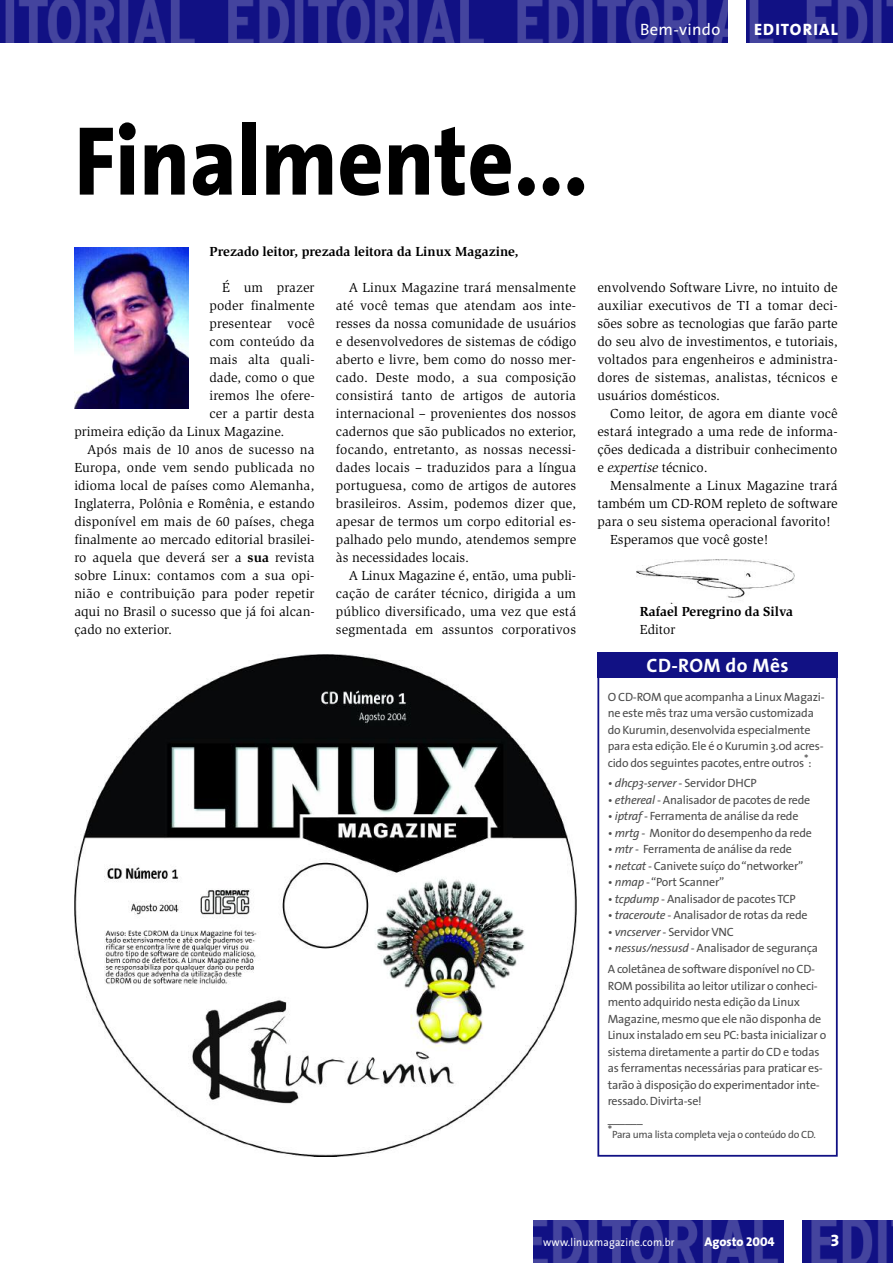
<style>
.page{position:relative;width:893px;height:1263px;background:#fff}
.page>*{position:absolute;margin:0;border:0;box-sizing:border-box;transform-origin:0 0}
.t1{font:800 99px "The Sans";color:#000;scale:.9 1}
.t2{font:700 19.5px "The Sans";letter-spacing:.02em;color:#fff}
.t3{font:16.5px "The Sans";letter-spacing:.02em;color:#fff}
.t4{font:16.5px "The Sans Extra Bold Caps";letter-spacing:.07em;color:#fff}
.t5{font:16.5px "The Sans Extra Bold Expert";color:#fff}
.t6{font:13.5px/18px "Slimbach";color:#000;text-align:justify}
.t7{font:700 13.5px "Slimbach";color:#000}
.t8{font:800 12.75px "The Sans";letter-spacing:-.005em;color:#fff}
.t9{font:12px/16.5px "The Sans";letter-spacing:-.02em;color:#4d4d4d}
.t10{font:italic 12px "The Sans";letter-spacing:-.02em;color:#4d4d4d}
.t11{font:11.25px "The Sans";letter-spacing:.02em;color:#fff;scale:.92 1}
.t12{font:10.5px "The Sans";letter-spacing:-.02em;color:#4d4d4d}
.s1{font-weight:700}
.s2{font-style:italic}
.s3{font-style:normal}
.s4{font-family:"The Sans Extra Bold Caps";font-weight:400}
</style>
<div class="page">
<img style="left:0;top:0;width:893px;height:43px">
<div style="left:728px;top:0;width:17px;height:43px;background:#fff"></div>
<img style="left:534px;top:1220px;width:359px;height:43px">
<div style="left:784px;top:1220px;width:17px;height:43px;background:#fff"></div>
<img style="left:74px;top:247px;width:114px;height:162px">
<div style="left:597px;top:670px;width:241px;height:487px;border:2px solid #111184"></div>
<div style="left:597px;top:652px;width:241px;height:26px;background:#111184"></div>
<img style="left:636px;top:560px;width:159px;height:44px">
<img style="left:74px;top:654px;width:502px;height:502px">
<p class="t3" style="left:640px;top:23px;width:82px">Bem-vindo</p>
<p class="t4" style="left:754px;top:24px;width:85px">EDITORIAL</p>
<h1 class="t1" style="left:74px;top:122px;width:572px">Finalmente...</h1>
<p class="t7" style="left:209px;top:247px;width:311px">Prezado leitor, prezada leitora da Linux Magazine,</p>
<p class="t6" style="left:222px;top:280px;width:94px">É um prazer</p>
<p class="t6" style="left:209px;top:298px;width:107px">poder finalmente</p>
<p class="t6" style="left:209px;top:316px;width:107px">presentear você</p>
<p class="t6" style="left:209px;top:334px;width:107px">com conteúdo da</p>
<p class="t6" style="left:209px;top:352px;width:107px">mais alta quali-</p>
<p class="t6" style="left:209px;top:370px;width:107px">dade, como o que</p>
<p class="t6" style="left:209px;top:388px;width:107px">iremos lhe ofere-</p>
<p class="t6" style="left:209px;top:406px;width:107px">cer a partir desta</p>
<p class="t6" style="left:74px;top:424px;width:211px">primeira edição da Linux Magazine.</p>
<p class="t6" style="left:87px;top:442px;width:229px">Após mais de 10 anos de sucesso na</p>
<p class="t6" style="left:74px;top:460px;width:242px">Europa, onde vem sendo publicada no</p>
<p class="t6" style="left:74px;top:478px;width:242px">idioma local de países como Alemanha,</p>
<p class="t6" style="left:74px;top:496px;width:242px">Inglaterra, Polônia e Romênia, e estando</p>
<p class="t6" style="left:74px;top:514px;width:242px">disponível em mais de 60 países, chega</p>
<p class="t6" style="left:74px;top:532px;width:242px">finalmente ao mercado editorial brasilei-</p>
<p class="t6" style="left:74px;top:550px;width:242px">ro aquela que deverá ser a <span class="s1">sua</span> revista</p>
<p class="t6" style="left:74px;top:568px;width:242px">sobre Linux: contamos com a sua opi-</p>
<p class="t6" style="left:74px;top:586px;width:242px">nião e contribuição para poder repetir</p>
<p class="t6" style="left:74px;top:604px;width:242px">aqui no Brasil o sucesso que já foi alcan-</p>
<p class="t6" style="left:74px;top:622px;width:99px">çado no exterior.</p>
<p class="t6" style="left:336px;top:280px;width:242px;text-indent:13px">A Linux Magazine trará mensalmente até você temas que atendam aos inte&shy;resses da nossa comunidade de usuários e desenvolvedores de sistemas de código aberto e livre, bem como do nosso mer&shy;cado. Deste modo, a sua composição consistirá tanto de artigos de autoria internacional – provenientes dos nossos cadernos que são publicados no exterior, focando, entretanto, as nossas necessi&shy;dades locais – traduzidos para a língua portuguesa, como de artigos de autores brasileiros. Assim, podemos dizer que, apesar de termos um corpo editorial es&shy;palhado pelo mundo, atendemos sempre às necessidades locais.</p>
<p class="t6" style="left:336px;top:568px;width:242px;text-indent:13px">A Linux Magazine é, então, uma publi&shy;cação de caráter técnico, dirigida a um público diversificado, uma vez que está segmentada em assuntos corporativos</p>
<p class="t6" style="left:597px;top:280px;width:242px">envolvendo Software Livre, no intuito de auxiliar executivos de TI a tomar deci&shy;sões sobre as tecnologias que farão parte do seu alvo de investimentos, e tutoriais, voltados para engenheiros e administra&shy;dores de sistemas, analistas, técnicos e usuários domésticos.</p>
<p class="t6" style="left:597px;top:406px;width:242px;text-indent:13px">Como leitor, de agora em diante você estará integrado a uma rede de informa&shy;ções dedicada a distribuir conhecimento e <span class="s2">expertise</span> técnico.</p>
<p class="t6" style="left:610px;top:478px;width:229px">Mensalmente a Linux Magazine trará</p>
<p class="t6" style="left:597px;top:496px;width:242px">também um CD-ROM repleto de software</p>
<p class="t6" style="left:597px;top:514px;width:235px">para o seu sistema operacional favorito!</p>
<p class="t6" style="left:610px;top:532px;width:160px">Esperamos que você goste!</p>
<p class="t7" style="left:640px;top:607px;width:155px">Rafael Peregrino da Silva</p>
<p class="t6" style="left:640px;top:622px;width:37px">Editor</p>
<h2 class="t2" style="left:647px;top:658px;width:143px">CD-ROM do Mês</h2>
<p class="t9" style="left:608px;top:689px;width:219px">O CD-ROM que acompanha a Linux Magazi&shy;ne este mês traz uma versão customizada do Kurumin, desenvolvida especialmente para esta edição. Ele é o Kurumin 3.0d acres&shy;cido dos seguintes pacotes, entre outros*:</p>
<p class="t10" style="left:608px;top:778px;width:151px">• dhcp3-server <span class="s3">- Servidor DHCP</span></p>
<p class="t9" style="left:608px;top:793px;width:204px">• <span class="s2">ethereal</span> - Analisador de pacotes de rede</p>
<p class="t9" style="left:608px;top:809px;width:192px">• <span class="s2">iptraf</span>- Ferramenta de análise da rede</p>
<p class="t9" style="left:608px;top:826px;width:206px">• <span class="s2">mrtg</span> - Monitor do desempenho da rede</p>
<p class="t9" style="left:608px;top:842px;width:186px">• <span class="s2">mtr</span> - Ferramenta de análise da rede</p>
<p class="t9" style="left:608px;top:859px;width:197px">• <span class="s2">netcat</span> - Canivete suíço do “networker”</p>
<p class="t9" style="left:608px;top:875px;width:118px">• <span class="s2">nmap</span> - “Port Scanner”</p>
<p class="t9" style="left:608px;top:892px;width:190px">• <span class="s2">tcpdump</span> - Analisador de pacotes TCP</p>
<p class="t9" style="left:608px;top:908px;width:201px">• <span class="s2">traceroute</span> - Analisador de rotas da rede</p>
<p class="t9" style="left:608px;top:925px;width:128px">• <span class="s2">vncserver</span> - Servidor VNC</p>
<p class="t9" style="left:608px;top:939px;width:212px;line-height:20.7px">• <span class="s2">nessus/nessusd</span> - Analisador de segurança<br>A coletânea de software disponível no CD-</p>
<p class="t9" style="left:608px;top:978px;width:220px">ROM possibilita ao leitor utilizar o conheci&shy;mento adquirido nesta edição da Linux Magazine, mesmo que ele não disponha de Linux instalado em seu PC: basta inicializar o sistema diretamente a partir do CD e todas as ferramentas necessárias para praticar es&shy;tarão à disposição do experimentador inte&shy;ressado.Divirta-se!<br>______</p>
<p class="t12" style="left:608px;top:1130px;width:210px"><sup>*</sup>Para uma lista completa veja o conteúdo do CD.</p>
<p class="t11" style="left:543px;top:1238px;width:144px">www.linuxmagazine.com.br</p>
<p class="t8" style="left:704px;top:1237px;width:72px">Agosto <span class="s4">2004</span></p>
<p class="t5" style="left:830px;top:1235px;width:11px">3</p>
</div>
